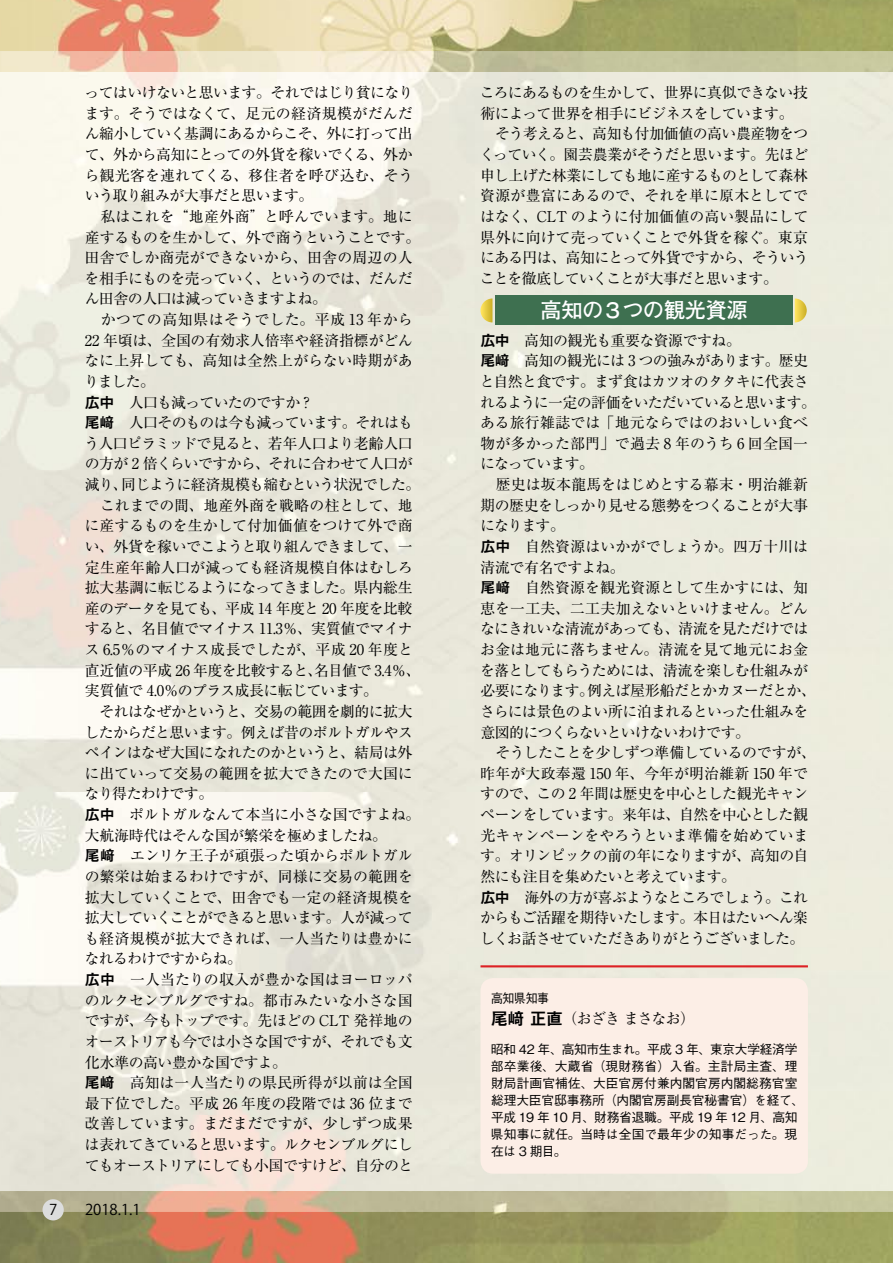
<style>
.page{position:relative;width:893px;height:1263px;background:#fff}
.page>*{position:absolute;margin:0;border:0;box-sizing:border-box;transform-origin:0 0}
.t1{font:700 21.3px "Futo Go B101 Pro";letter-spacing:-.02em;color:#fff}
.t2{font:14.85px/20.5px "Ryumin Pro";letter-spacing:-.03em;color:#000}
.t3{font:14.85px "Koz Go Pro";color:#000}
.t4{font:500 12.75px/17px "Gothic BBB Pro";letter-spacing:-.005em;color:#000}
.t5{font:500 12.75px "Gothic BBB Pro";letter-spacing:-.005em;color:#000;scale:.93 1}
.s1{font-family:"Midashi Go MB31"}
.s2{font-family:"Midashi Go Pro MB31";font-size:16.95px}
</style>
<div class="page">
<img style="left:0;top:0;width:893px;height:72px">
<img style="left:0;top:1191px;width:893px;height:72px">
<img style="left:0;top:72px;width:893px;height:1119px">
<div style="left:495px;top:295px;width:297px;height:30px;background:#3e7050"></div>
<svg style="left:480px;top:298px;width:12px;height:24px"></svg>
<svg style="left:795px;top:298px;width:12px;height:24px"></svg>
<div style="left:480px;top:978px;width:328px;height:196px;background:#fceee6;border-radius:13px"></div>
<hr style="left:480px;top:965px;width:328px;height:2px;background:#dd2124">
<div style="left:43px;top:1199px;width:21px;height:21px;background:#dcdddd;border-radius:50%"></div>
<p class="t2" style="left:84px;top:81px;width:338px">ってはいけないと思います。それではじり貧になります。そうではなくて、足元の経済規模がだんだん縮小していく基調にあるからこそ、外に打って出て、外から高知にとっての外貨を稼いでくる、外から観光客を連れてくる、移住者を呼び込む、そういう取り組みが大事だと思います。<br>　私はこれを“地産外商”と呼んでいます。地に産するものを生かして、外で商うということです。田舎でしか商売ができないから、田舎の周辺の人を相手にものを売っていく、というのでは、だんだん田舎の人口は減っていきますよね。<br>　かつての高知県はそうでした。平成 13 年から<br>22 年頃は、全国の有効求人倍率や経済指標がどんなに上昇しても、高知は全然上がらない時期がありました。<br><span class="s1">広中</span>　人口も減っていたのですか？<br><span class="s1">尾﨑</span>　人口そのものは今も減っています。それはもう人口ピラミッドで見ると、若年人口より老齢人口の方が 2 倍くらいですから、それに合わせて人口が減り、同じように経済規模も縮むという状況でした。　これまでの間、地産外商を戦略の柱として、地に産するものを生かして付加価値をつけて外で商い、外貨を稼いでこようと取り組んできまして、一定生産年齢人口が減っても経済規模自体はむしろ拡大基調に転じるようになってきました。県内総生産のデータを見ても、平成 14 年度と 20 年度を比較すると、名目値でマイナス 11.3％、実質値でマイナス 6.5％のマイナス成長でしたが、平成 20 年度と直近値の平成 26 年度を比較すると、名目値で 3.4％、実質値で 4.0％のプラス成長に転じています。<br>　それはなぜかというと、交易の範囲を劇的に拡大したからだと思います。例えば昔のポルトガルやスペインはなぜ大国になれたのかというと、結局は外に出ていって交易の範囲を拡大できたので大国になり得たわけです。<br><span class="s1">広中</span>　ポルトガルなんて本当に小さな国ですよね。大航海時代はそんな国が繁栄を極めましたね。<br><span class="s1">尾﨑</span>　エンリケ王子が頑張った頃からポルトガルの繁栄は始まるわけですが、同様に交易の範囲を拡大していくことで、田舎でも一定の経済規模を拡大していくことができると思います。人が減っても経済規模が拡大できれば、一人当たりは豊かになれるわけですからね。<br><span class="s1">広中</span>　一人当たりの収入が豊かな国はヨーロッパのルクセンブルグですね。都市みたいな小さな国ですが、今もトップです。先ほどの CLT 発祥地のオーストリアも今では小さな国ですが、それでも文化水準の高い豊かな国ですよ。<br><span class="s1">尾﨑</span>　高知は一人当たりの県民所得が以前は全国最下位でした。平成 26 年度の段階では 36 位まで改善しています。まだまだですが、少しずつ成果は表れてきていると思います。ルクセンブルグにしてもオーストリアにしても小国ですけど、自分のと</p>
<p class="t2" style="left:480px;top:81px;width:331px">ころにあるものを生かして、世界に真似できない技術によって世界を相手にビジネスをしています。　そう考えると、高知も付加価値の高い農産物をつくっていく。園芸農業がそうだと思います。先ほど申し上げた林業にしても地に産するものとして森林資源が豊富にあるので、それを単に原木としてではなく、CLT のように付加価値の高い製品にして県外に向けて売っていくことで外貨を稼ぐ。東京にある円は、高知にとって外貨ですから、そういうことを徹底していくことが大事だと思います。</p>
<h1 class="t1" style="left:541px;top:293px;width:209px">高知の３つの観光資源</h1>
<p class="t2" style="left:480px;top:329px;width:338px"><span class="s1">広中</span>　高知の観光も重要な資源ですね。<br><span class="s1">尾﨑</span>　高知の観光には 3 つの強みがあります。歴史と自然と食です。まず食はカツオのタタキに代表されるように一定の評価をいただいていると思います。ある旅行雑誌では「地元ならではのおいしい食べ物が多かった部門」で過去 8 年のうち 6 回全国一になっています。<br>　歴史は坂本龍馬をはじめとする幕末・明治維新期の歴史をしっかり見せる態勢をつくることが大事になります。<br><span class="s1">広中</span>　自然資源はいかがでしょうか。四万十川は清流で有名ですよね。<br><span class="s1">尾﨑</span>　自然資源を観光資源として生かすには、知恵を一工夫、二工夫加えないといけません。どんなにきれいな清流があっても、清流を見ただけではお金は地元に落ちません。清流を見て地元にお金を落としてもらうためには、清流を楽しむ仕組みが必要になります。例えば屋形船だとかカヌーだとか、さらには景色のよい所に泊まれるといった仕組みを意図的につくらないといけないわけです。<br>　そうしたことを少しずつ準備しているのですが、昨年が大政奉還 150 年、今年が明治維新 150 年ですので、この 2 年間は歴史を中心とした観光キャンペーンをしています。来年は、自然を中心とした観光キャンペーンをやろうといま準備を始めています。オリンピックの前の年になりますが、高知の自然にも注目を集めたいと考えています。<br><span class="s1">広中</span>　海外の方が喜ぶようなところでしょう。これからもご活躍を期待いたします。本日はたいへん楽しくお話させていただきありがとうございました。</p>
<p class="t5" style="left:491px;top:988px;width:64px">高知県知事</p>
<p class="t2" style="left:491px;top:1007px;width:205px"><span class="s2">尾﨑 正直</span>（おざき まさなお）</p>
<p class="t4" style="left:491px;top:1039px;width:315px">昭和 42 年、高知市生まれ。平成 3 年、東京大学経済学部卒業後、大蔵省（現財務省）入省。主計局主査、理財局計画官補佐、大臣官房付兼内閣官房内閣総務官室総理大臣官邸事務所（内閣官房副長官秘書官）を経て、平成 19 年 10 月、財務省退職。平成 19 年 12 月、高知県知事に就任。当時は全国で最年少の知事だった。現在は 3 期目。</p>
<p class="t3" style="left:49px;top:1200px;width:10px">7</p>
<p class="t3" style="left:85px;top:1200px;width:57px">2018.1.1</p>
</div>
